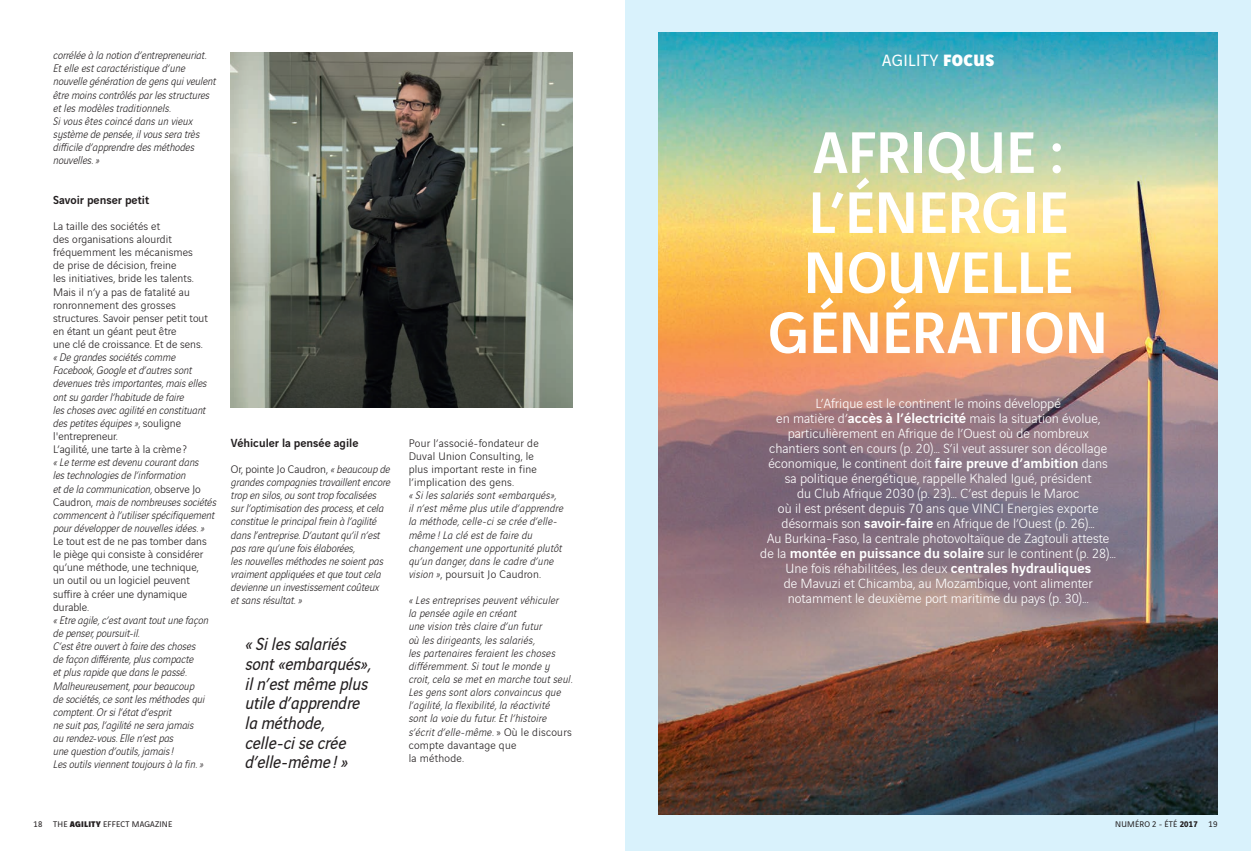
<style>
.page{position:relative;width:1251px;height:851px;background:#fff}
.page>*{position:absolute;margin:0;border:0;box-sizing:border-box;transform-origin:0 0}
.t1{font:500 62.5px/60px "Vinci Sans";letter-spacing:-.01em;color:#fff;text-align:center}
.t2{font:italic 18.75px/19.8px "Vinci Sans";color:#231f20}
.t3{font:17.5px "Vinci Sans";letter-spacing:.02em;color:#fff}
.t4{font:500 15px "Vinci Sans";color:#fff}
.t5{font:300 14.25px/15px "Vinci Sans";color:#fff;text-align:center}
.t6{font:500 12.5px "Vinci Sans";color:#231f20}
.t7{font:italic 300 11.75px/13.1px "Vinci Sans";color:#231f20}
.t8{font:italic 300 11.75px/13.1px "Vinci Sans";letter-spacing:.02em;color:#231f20}
.t9{font:300 11.75px/13.1px "Vinci Sans";letter-spacing:.01em;color:#231f20}
.t10{font:8.75px "Vinci Sans";letter-spacing:.02em;color:#231f20}
.s1{font-style:normal}
.s2{font-weight:900}
.s3{font-weight:500;font-size:15px}
.s4{font-weight:300;font-size:14.25px}
.s5{font-weight:700}
</style>
<div class="page">
<div style="left:625px;top:0;width:626px;height:850px;background:#d9f2fc"></div>
<img style="left:659px;top:33px;width:558px;height:781px">
<img style="left:231px;top:53px;width:341px;height:354px">
<p class="t7" style="left:53px;top:48px;width:164px">corrélée à la notion d’entrepreneuriat.<br>Et elle est caractéristique d’une nouvelle génération de gens qui veulent être moins contrôlés par les structures et les modèles traditionnels.<br>Si vous êtes coincé dans un vieux système de pensée, il vous sera très difficile d’apprendre des méthodes nouvelles. »</p>
<p class="t6" style="left:53px;top:190px;width:98px">Savoir penser petit</p>
<p class="t9" style="left:53px;top:218px;width:156px">La taille des sociétés et<br>des organisations alourdit fréquemment les mécanismes<br>de prise de décision, freine<br>les initiatives, bride les talents.<br>Mais il n’y a pas de fatalité au ronronnement des grosses structures. Savoir penser petit tout en étant un géant peut être<br>une clé de croissance. Et de sens.</p>
<p class="t7" style="left:53px;top:350px;width:155px">« De grandes sociétés comme<br>Facebook, Google et d’autres sont devenues très importantes, mais elles ont su garder l’habitude de faire<br>les choses avec agilité en constituant des petites équipes »<span class="s1">, souligne l'entrepreneur.<br>L’agilité, une tarte à la crème?</span></p>
<p class="t7" style="left:53px;top:455px;width:165px">« Le terme est devenu courant dans<br>les technologies de l’information<br>et de la communication, <span class="s1">observe Jo Caudron,</span> mais de nombreuses sociétés commencent à l’utiliser spécifiquement pour développer de nouvelles idées. »</p>
<p class="t9" style="left:53px;top:533px;width:155px">Le tout est de ne pas tomber dans le piège qui consiste à considérer qu’une méthode, une technique, un outil ou un logiciel peuvent suffire à créer une dynamique durable.</p>
<p class="t7" style="left:53px;top:612px;width:157px">« Etre agile, c’est avant tout une façon de penser, poursuit-il.<br>C’est être ouvert à faire des choses de façon différente, plus compacte<br>et plus rapide que dans le passé.<br>Malheureusement, pour beaucoup<br>de sociétés, ce sont les méthodes qui comptent. Or si l’état d’esprit<br>ne suit pas, l’agilité ne sera jamais<br>au rendez-vous. Elle n’est pas<br>une question d’outils, jamais!<br>Les outils viennent toujours à la fin. »</p>
<p class="t6" style="left:231px;top:432px;width:129px">Véhiculer la pensée agile</p>
<p class="t7" style="left:231px;top:461px;width:161px"><span class="s1">Or, pointe Jo Caudron,</span> « beaucoup de grandes compagnies travaillent encore trop en silos, ou sont trop focalisées sur l’optimisation des process, et cela constitue le principal frein à l’agilité dans l’entreprise. D’autant qu’il n’est pas rare qu’une fois élaborées,<br>les nouvelles méthodes ne soient pas vraiment appliquées et que tout cela devienne un investissement coûteux<br>et sans résultat. »</p>
<h2 class="t2" style="left:245px;top:632px;width:127px">« Si les salariés sont «embarqués», il n’est même plus utile d’apprendre la méthode, celle-ci se crée d’elle-même ! »</h2>
<p class="t9" style="left:409px;top:435px;width:131px">Pour l’associé-fondateur de<br>Duval Union Consulting, le plus important reste in fine l’implication des gens.</p>
<p class="t8" style="left:409px;top:487px;width:156px">« Si les salariés sont «embarqués», il n’est même plus utile d’apprendre la méthode, celle-ci se crée d’elle&shy;même ! La clé est de faire du changement une opportunité plutôt qu’un danger, dans le cadre d’une vision »<span class="s1">, poursuit Jo Caudron.</span></p>
<p class="t8" style="left:409px;top:592px;width:165px">« Les entreprises peuvent véhiculer<br>la pensée agile en créant<br>une vision très claire d’un futur<br>où les dirigeants, les salariés,<br>les partenaires feraient les choses différemment. Si tout le monde y croit, cela se met en marche tout seul.<br>Les gens sont alors convaincus que l’agilité, la flexibilité, la réactivité<br>sont la voie du futur. Et l’histoire s’écrit d’elle-même. <span class="s1">» Où le discours compte davantage que<br>la méthode.</span></p>
<h3 class="t3" style="left:882px;top:47px;width:113px">AGILITY <span class="s2">FOCUS</span></h3>
<h1 class="t1" style="left:768px;top:117px;width:342px">AFRIQUE :<br>L’ÉNERGIE<br>NOUVELLE<br>GÉNÉRATION</h1>
<p class="t5" style="left:767px;top:395px;width:344px">L’Afrique est le continent le moins développé<br>en matière d’<span class="s3">accès à l’électricité</span> mais la situation évolue, particulièrement en Afrique de l’Ouest où de nombreux chantiers sont en cours (p. 20)… S’il veut assurer son décollage économique, le continent doit <span class="s3">faire preuve d’ambition</span> dans sa politique énergétique, rappelle Khaled Igué, président<br>du Club Afrique 2030 (p. 23)… C’est depuis le Maroc<br>où il est présent depuis 70 ans que VINCI Energies exporte désormais son <span class="s3">savoir-faire</span> en Afrique de l’Ouest (p. 26)…<br>Au Burkina-Faso, la centrale photovoltaïque de Zagtouli atteste</p>
<p class="t4" style="left:760px;top:541px;width:357px"><span class="s4">de la</span> montée en puissance du solaire <span class="s4">sur le continent (p. 28)…</span></p>
<p class="t5" style="left:784px;top:560px;width:310px;text-align:justify">Une fois réhabilitées, les deux <span class="s3">centrales hydrauliques </span>de Mavuzi et Chicamba, au Mozambique, vont alimenter notamment le deuxième port maritime du pays (p. 30)...</p>
<p class="t10" style="left:53px;top:818px;width:121px">THE <span class="s2">AGILITY</span> EFFECT MAGAZINE</p>
<p class="t10" style="left:1115px;top:818px;width:84px">NUMÉRO 2 - ÉTÉ <span class="s5">2017</span></p>
<p class="t10" style="left:34px;top:818px;width:10px">18</p>
<p class="t10" style="left:1208px;top:818px;width:10px">19</p>
</div>
